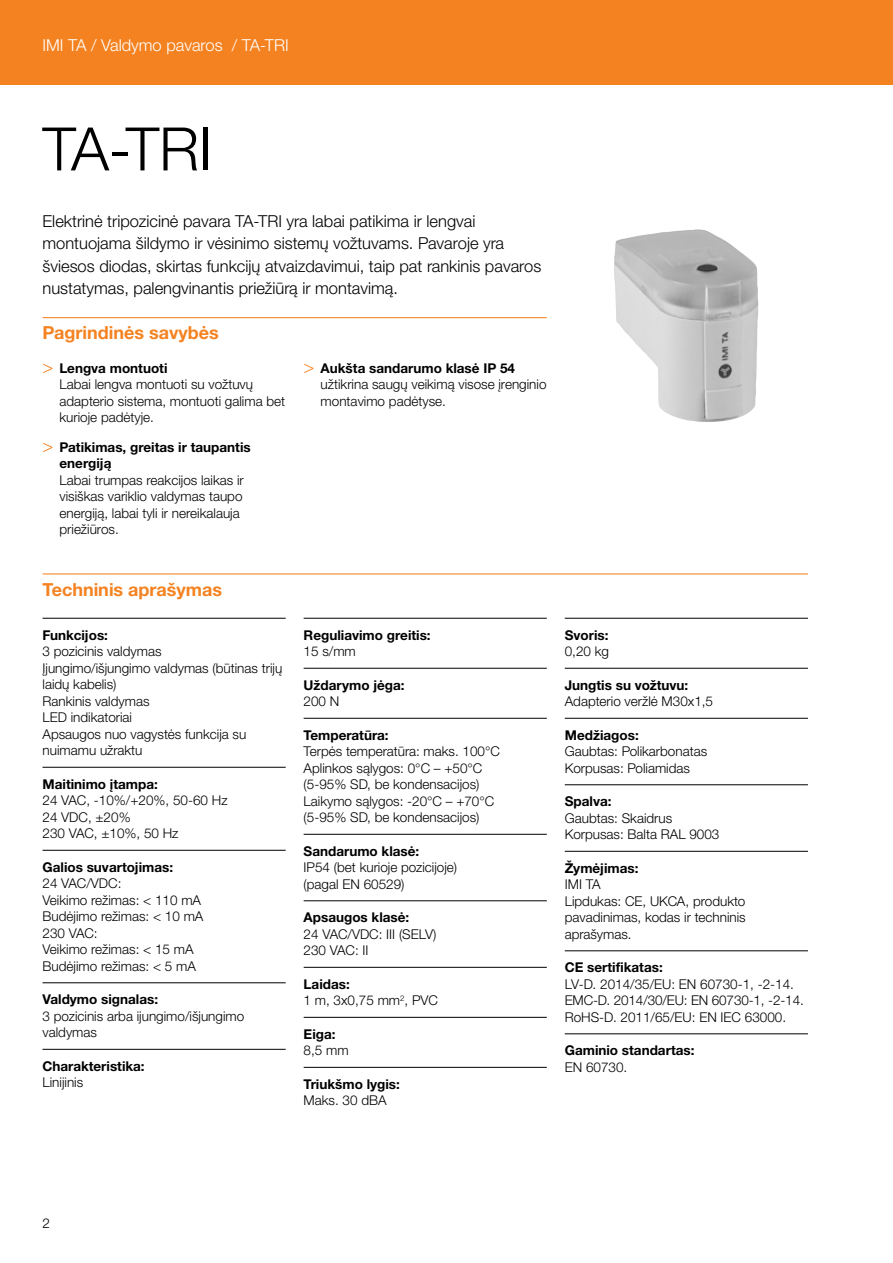
<style>
.page{position:relative;width:893px;height:1263px;background:#fff}
.page>*{position:absolute;margin:0;border:0;box-sizing:border-box;transform-origin:0 0}
.t1{font:300 60px "Helvetica Neue LTW1 G";color:#000}
.t2{font:700 18px "Helvetica Neue LTW1 G";color:#f58220}
.t3{font:300 16.5px/22.5px "Helvetica Neue LTW1 G";color:#000}
.t4{font:300 16.5px "Helvetica Neue LTW1 G";color:#fff}
.t5{font:300 13.5px/16.5px "Helvetica Neue LTW1 G";color:#000}
.t6{font:700 13.5px/16.5px "Helvetica Neue LTW1 G";color:#000}
.s1{font-family:"Helvetica Neue LT Std";font-size:18px;color:#f58220}
.s2{font-weight:700}
.s3{font-family:"Helvetica Neue LT Std";font-weight:300;font-size:18px;color:#f58220}
</style>
<div class="page">
<div style="left:0;top:0;width:893px;height:85px;background:#f58220"></div>
<hr style="left:43px;top:317px;width:504px;height:1px;background:#f58220">
<hr style="left:43px;top:573px;width:765px;height:1px;background:#f58220">
<hr style="left:43px;top:618px;width:243px;height:1px;background:#000">
<hr style="left:43px;top:767px;width:243px;height:1px;background:#000">
<hr style="left:43px;top:850px;width:243px;height:1px;background:#000">
<hr style="left:43px;top:982px;width:243px;height:1px;background:#000">
<hr style="left:43px;top:1049px;width:243px;height:1px;background:#000">
<hr style="left:304px;top:618px;width:243px;height:1px;background:#000">
<hr style="left:304px;top:668px;width:243px;height:1px;background:#000">
<hr style="left:304px;top:718px;width:243px;height:1px;background:#000">
<hr style="left:304px;top:834px;width:243px;height:1px;background:#000">
<hr style="left:304px;top:900px;width:243px;height:1px;background:#000">
<hr style="left:304px;top:967px;width:243px;height:1px;background:#000">
<hr style="left:304px;top:1017px;width:243px;height:1px;background:#000">
<hr style="left:304px;top:1067px;width:243px;height:1px;background:#000">
<hr style="left:565px;top:618px;width:243px;height:1px;background:#000">
<hr style="left:565px;top:668px;width:243px;height:1px;background:#000">
<hr style="left:565px;top:718px;width:243px;height:1px;background:#000">
<hr style="left:565px;top:784px;width:243px;height:1px;background:#000">
<hr style="left:565px;top:851px;width:243px;height:1px;background:#000">
<hr style="left:565px;top:950px;width:243px;height:1px;background:#000">
<hr style="left:565px;top:1033px;width:243px;height:1px;background:#000">
<img style="left:614px;top:229px;width:145px;height:193px">
<p class="t4" style="left:43px;top:35px;width:248px">IMI TA / Valdymo pavaros / TA-TRI</p>
<h1 class="t1" style="left:43px;top:112px;width:171px">TA-TRI</h1>
<p class="t3" style="left:43px;top:210px;width:500px">Elektrinė tripozicinė pavara TA-TRI yra labai patikima ir lengvai montuojama šildymo ir vėsinimo sistemų vožtuvams. Pavaroje yra šviesos diodas, skirtas funkcijų atvaizdavimui, taip pat rankinis pavaros nustatymas, palengvinantis priežiūrą ir montavimą.</p>
<h2 class="t2" style="left:43px;top:322px;width:178px">Pagrindinės savybės</h2>
<p class="t5" style="left:60px;top:360px;width:227px;text-indent:-17px"><span class="s1">&gt;</span> <span class="s2">Lengva montuoti<br></span>Labai lengva montuoti su vožtuvų adapterio sistema, montuoti galima bet kurioje padėtyje.</p>
<p class="t6" style="left:60px;top:439px;width:193px;text-indent:-17px"><span class="s3">&gt;</span> Patikimas, greitas ir taupantis energiją</p>
<p class="t5" style="left:60px;top:472px;width:186px">Labai trumpas reakcijos laikas ir visiškas variklio valdymas taupo energiją, labai tyli ir nereikalauja priežiūros.</p>
<p class="t5" style="left:321px;top:360px;width:227px;text-indent:-17px"><span class="s1">&gt;</span> <span class="s2">Aukšta sandarumo klasė IP 54 </span>užtikrina saugų veikimą visose įrenginio montavimo padėtyse.</p>
<h2 class="t2" style="left:43px;top:578px;width:181px">Techninis aprašymas</h2>
<p class="t6" style="left:43px;top:627px;width:67px">Funkcijos:</p>
<p class="t5" style="left:43px;top:643px;width:241px">3 pozicinis valdymas<br>Įjungimo/išjungimo valdymas (būtinas trijų laidų kabelis)<br>Rankinis valdymas<br>LED indikatoriai<br>Apsaugos nuo vagystės funkcija su nuimamu užraktu</p>
<p class="t6" style="left:43px;top:776px;width:117px">Maitinimo įtampa:</p>
<p class="t5" style="left:43px;top:792px;width:187px">24 VAC, -10%/+20%, 50-60 Hz<br>24 VDC, ±20%<br>230 VAC, ±10%, 50 Hz</p>
<p class="t6" style="left:43px;top:859px;width:132px">Galios suvartojimas:</p>
<p class="t5" style="left:43px;top:875px;width:162px">24 VAC/VDC:<br>Veikimo režimas: &lt; 110 mA<br>Budėjimo režimas: &lt; 10 mA<br>230 VAC:<br>Veikimo režimas: &lt; 15 mA<br>Budėjimo režimas: &lt; 5 mA</p>
<p class="t6" style="left:43px;top:991px;width:117px">Valdymo signalas:</p>
<p class="t5" style="left:43px;top:1008px;width:203px">3 pozicinis arba ijungimo/išjungimo valdymas</p>
<p class="t6" style="left:43px;top:1058px;width:104px">Charakteristika:</p>
<p class="t5" style="left:43px;top:1074px;width:42px">Linijinis</p>
<p class="t6" style="left:304px;top:627px;width:129px">Reguliavimo greitis:</p>
<p class="t5" style="left:304px;top:643px;width:54px">15 s/mm</p>
<p class="t6" style="left:304px;top:677px;width:102px">Uždarymo jėga:</p>
<p class="t5" style="left:304px;top:693px;width:37px">200 N</p>
<p class="t6" style="left:304px;top:727px;width:86px">Temperatūra:</p>
<p class="t5" style="left:304px;top:743px;width:198px">Terpės temperatūra: maks. 100°C<br>Aplinkos sąlygos: 0°C – +50°C (5-95% SD, be kondensacijos)<br>Laikymo sąlygos: -20°C – +70°C (5-95% SD, be kondensacijos)</p>
<p class="t6" style="left:304px;top:843px;width:117px">Sandarumo klasė:</p>
<p class="t5" style="left:304px;top:859px;width:155px">IP54 (bet kurioje pozicijoje) (pagal EN 60529)</p>
<p class="t6" style="left:304px;top:909px;width:107px">Apsaugos klasė:</p>
<p class="t5" style="left:304px;top:926px;width:134px">24 VAC/VDC: III (SELV)<br>230 VAC: II</p>
<p class="t5" style="left:304px;top:976px;width:136px"><span class="s2">Laidas:<br></span>1 m, 3x0,75 mm<sup>2</sup>, PVC</p>
<p class="t6" style="left:304px;top:1026px;width:33px">Eiga:</p>
<p class="t5" style="left:304px;top:1042px;width:47px">8,5 mm</p>
<p class="t6" style="left:304px;top:1076px;width:98px">Triukšmo lygis:</p>
<p class="t5" style="left:304px;top:1092px;width:85px">Maks. 30 dBA</p>
<p class="t6" style="left:565px;top:627px;width:45px">Svoris:</p>
<p class="t5" style="left:565px;top:643px;width:46px">0,20 kg</p>
<p class="t6" style="left:565px;top:677px;width:125px">Jungtis su vožtuvu:</p>
<p class="t5" style="left:565px;top:693px;width:150px">Adapterio veržlė M30x1,5</p>
<p class="t6" style="left:565px;top:727px;width:75px">Medžiagos:</p>
<p class="t5" style="left:565px;top:743px;width:144px">Gaubtas: Polikarbonatas<br>Korpusas: Poliamidas</p>
<p class="t6" style="left:565px;top:793px;width:48px">Spalva:</p>
<p class="t5" style="left:565px;top:810px;width:156px">Gaubtas: Skaidrus<br>Korpusas: Balta RAL 9003</p>
<p class="t6" style="left:565px;top:860px;width:75px">Žymėjimas:</p>
<p class="t5" style="left:565px;top:876px;width:182px">IMI TA<br>Lipdukas: CE, UKCA, produkto pavadinimas, kodas ir techninis aprašymas.</p>
<p class="t6" style="left:565px;top:959px;width:100px">CE sertifikatas:</p>
<p class="t5" style="left:565px;top:976px;width:241px">LV-D. 2014/35/EU: EN 60730-1, -2-14.<br>EMC-D. 2014/30/EU: EN 60730-1, -2-14.<br>RoHS-D. 2011/65/EU: EN IEC 63000.</p>
<p class="t6" style="left:565px;top:1042px;width:131px">Gaminio standartas:</p>
<p class="t5" style="left:565px;top:1059px;width:64px">EN 60730.</p>
<p class="t5" style="left:43px;top:1215px;width:9px">2</p>
</div>
